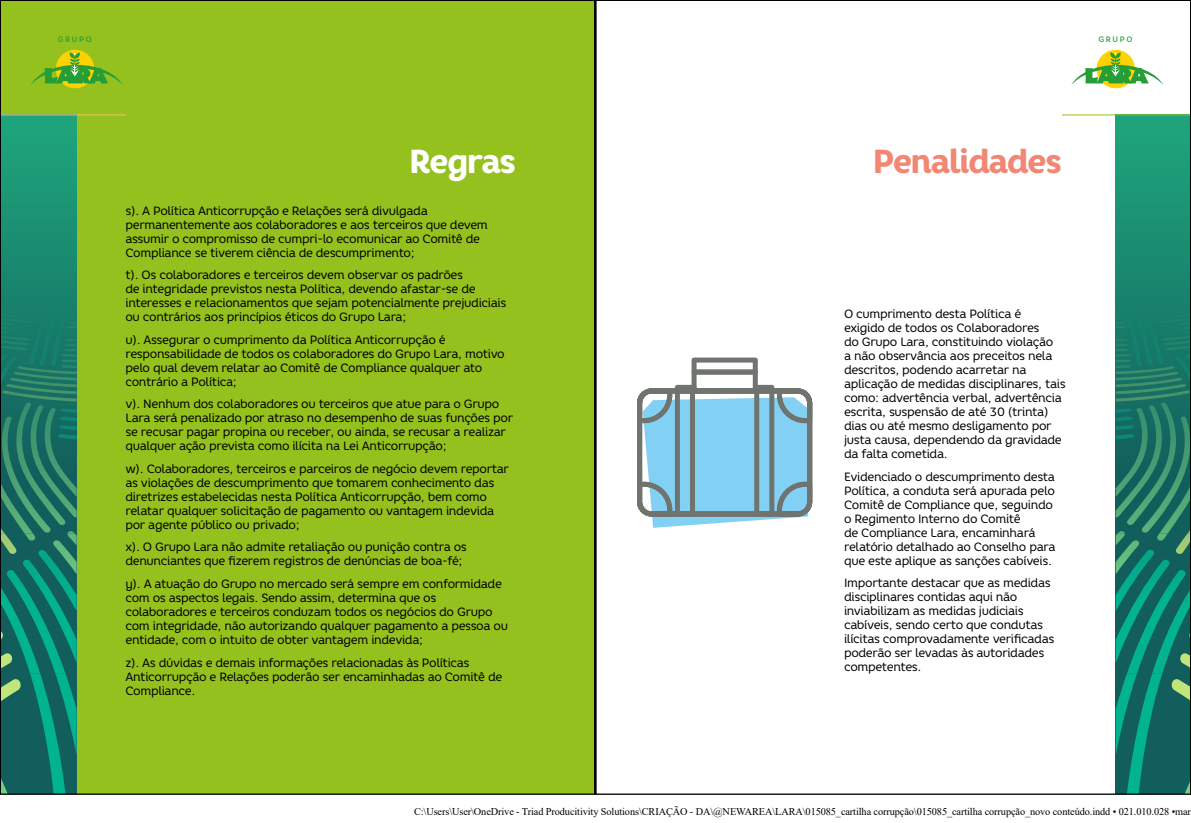
<style>
.page{position:relative;width:1191px;height:823px;background:#fff}
.page>*{position:absolute;margin:0;border:0;box-sizing:border-box;transform-origin:0 0}
.t1{font:800 33.2px "Core Rhino 75";letter-spacing:-.05em;color:#f18774}
.t2{font:800 33.2px "Core Rhino 75";letter-spacing:-.055em;color:#fff}
.t3{font:12px/14px "Core Rhino 45";letter-spacing:-.03em;color:#000}
.t4{font:10.3px "Times New Roman";letter-spacing:-.01em;color:#000}
.t5{font:500 7.9px "Core Rhino 55";letter-spacing:.2em;color:#259e38}
</style>
<div class="page">
<div style="left:2px;top:2px;width:591px;height:789px;background:#95c11f"></div>
<svg style="left:1115px;top:115px;width:76px;height:676px;background:#19866d"></svg>
<svg style="left:1180px;top:323px;width:11px;height:10px"></svg>
<img style="left:1163px;top:333px;width:28px;height:5px">
<img style="left:1163px;top:338px;width:28px;height:7px">
<img style="left:1165px;top:343px;width:26px;height:7px">
<img style="left:1175px;top:533px;width:16px;height:20px">
<img style="left:1185px;top:354px;width:6px;height:3px">
<img style="left:1175px;top:357px;width:16px;height:36px">
<img style="left:1115px;top:301px;width:48px;height:63px">
<img style="left:1115px;top:306px;width:37px;height:59px">
<img style="left:1115px;top:311px;width:26px;height:55px">
<svg style="left:1115px;top:317px;width:10px;height:11px"></svg>
<img style="left:1115px;top:366px;width:60px;height:6px">
<img style="left:1115px;top:372px;width:63px;height:5px">
<img style="left:1115px;top:377px;width:67px;height:7px">
<img style="left:1115px;top:384px;width:71px;height:17px">
<img style="left:1168px;top:390px;width:20px;height:3px">
<svg style="left:1156px;top:533px;width:11px;height:7px"></svg>
<img style="left:1141px;top:416px;width:50px;height:116px">
<img style="left:1126px;top:402px;width:51px;height:122px">
<img style="left:1115px;top:405px;width:48px;height:112px">
<img style="left:1115px;top:408px;width:34px;height:88px">
<svg style="left:1115px;top:339px;width:15px;height:17px"></svg>
<img style="left:1115px;top:359px;width:15px;height:3px">
<img style="left:1115px;top:365px;width:16px;height:3px">
<img style="left:1115px;top:408px;width:16px;height:4px">
<img style="left:1115px;top:416px;width:17px;height:5px">
<img style="left:1115px;top:425px;width:18px;height:4px">
<img style="left:1115px;top:434px;width:19px;height:5px">
<img style="left:1171px;top:678px;width:20px;height:32px">
<img style="left:1125px;top:672px;width:37px;height:119px">
<img style="left:1186px;top:580px;width:5px;height:92px">
<img style="left:1115px;top:672px;width:22px;height:83px">
<img style="left:1127px;top:569px;width:59px;height:103px">
<img style="left:1115px;top:559px;width:54px;height:103px">
<img style="left:1115px;top:549px;width:39px;height:61px">
<img style="left:1115px;top:540px;width:24px;height:34px">
<svg style="left:1115px;top:531px;width:10px;height:14px"></svg>
<img style="left:1178px;top:749px;width:13px;height:45px">
<img style="left:1156px;top:319px;width:35px;height:4px">
<img style="left:1153px;top:311px;width:38px;height:8px">
<div style="left:1096px;top:50px;width:39px;height:38px;background:#fdd200;border-radius:50%"></div>
<svg style="left:1071px;top:52px;width:92px;height:33px"></svg>
<hr style="left:1062px;top:114px;width:129px;height:1px;background:#95c11f">
<svg style="left:2px;top:115px;width:75px;height:676px;background:#19866e"></svg>
<svg style="left:2px;top:323px;width:10px;height:10px"></svg>
<img style="left:2px;top:333px;width:27px;height:7px">
<img style="left:2px;top:338px;width:26px;height:7px">
<img style="left:2px;top:343px;width:25px;height:7px">
<img style="left:2px;top:533px;width:15px;height:20px">
<img style="left:2px;top:354px;width:5px;height:3px">
<img style="left:2px;top:357px;width:15px;height:33px">
<img style="left:29px;top:301px;width:48px;height:63px">
<img style="left:40px;top:306px;width:37px;height:59px">
<img style="left:51px;top:311px;width:26px;height:55px">
<svg style="left:67px;top:317px;width:10px;height:11px"></svg>
<img style="left:17px;top:366px;width:60px;height:6px">
<img style="left:14px;top:372px;width:63px;height:5px">
<img style="left:10px;top:377px;width:67px;height:7px">
<img style="left:6px;top:384px;width:71px;height:17px">
<img style="left:2px;top:390px;width:22px;height:3px">
<svg style="left:25px;top:533px;width:11px;height:7px"></svg>
<img style="left:2px;top:416px;width:49px;height:116px">
<img style="left:15px;top:402px;width:51px;height:122px">
<img style="left:29px;top:405px;width:48px;height:112px">
<img style="left:43px;top:408px;width:34px;height:88px">
<svg style="left:62px;top:339px;width:15px;height:17px"></svg>
<img style="left:62px;top:359px;width:15px;height:3px">
<img style="left:61px;top:365px;width:16px;height:3px">
<img style="left:61px;top:408px;width:16px;height:4px">
<img style="left:60px;top:416px;width:17px;height:5px">
<img style="left:59px;top:425px;width:18px;height:4px">
<img style="left:58px;top:434px;width:19px;height:5px">
<img style="left:2px;top:678px;width:19px;height:32px">
<img style="left:30px;top:672px;width:37px;height:119px">
<img style="left:2px;top:580px;width:4px;height:92px">
<img style="left:55px;top:672px;width:22px;height:83px">
<img style="left:6px;top:569px;width:59px;height:103px">
<img style="left:22px;top:559px;width:55px;height:103px">
<img style="left:38px;top:549px;width:39px;height:61px">
<img style="left:53px;top:540px;width:24px;height:34px">
<svg style="left:67px;top:531px;width:10px;height:14px"></svg>
<img style="left:2px;top:749px;width:12px;height:42px">
<img style="left:2px;top:319px;width:34px;height:4px">
<img style="left:2px;top:311px;width:37px;height:8px">
<div style="left:56px;top:50px;width:38px;height:38px;background:#fdd200;border-radius:50%"></div>
<svg style="left:31px;top:52px;width:92px;height:33px;background:#81b824"></svg>
<hr style="left:0;top:114px;width:125px;height:1px;background:#fabc6f">
<svg style="left:637px;top:357px;width:175px;height:170px"></svg>
<p class="t5" style="left:58px;top:34px;width:35px">GRUPO</p>
<p class="t5" style="left:1098px;top:34px;width:35px">GRUPO</p>
<h1 class="t2" style="left:409px;top:139px;width:108px">Regras</h1>
<h1 class="t1" style="left:872px;top:139px;width:191px">Penalidades</h1>
<p class="t3" style="left:125px;top:203px;width:364px">s). A Política Anticorrupção e Relações será divulgada permanentemente aos colaboradores e aos terceiros que devem assumir o compromisso de cumpri-lo ecomunicar ao Comitê de Compliance se tiverem ciência de descumprimento;</p>
<p class="t3" style="left:125px;top:267px;width:382px">t). Os colaboradores e terceiros devem observar os padrões<br>de integridade previstos nesta Política, devendo afastar-se de interesses e relacionamentos que sejam potencialmente prejudiciais ou contrários aos princípios éticos do Grupo Lara;</p>
<p class="t3" style="left:125px;top:332px;width:381px">u). Assegurar o cumprimento da Política Anticorrupção é responsabilidade de todos os colaboradores do Grupo Lara, motivo pelo qual devem relatar ao Comitê de Compliance qualquer ato contrário a Política;</p>
<p class="t3" style="left:125px;top:396px;width:389px">v). Nenhum dos colaboradores ou terceiros que atue para o Grupo Lara será penalizado por atraso no desempenho de suas funções por se recusar pagar propina ou receber, ou ainda, se recusar a realizar qualquer ação prevista como ilícita na Lei Anticorrupção;</p>
<p class="t3" style="left:125px;top:461px;width:385px">w). Colaboradores, terceiros e parceiros de negócio devem reportar as violações de descumprimento que tomarem conhecimento das diretrizes estabelecidas nesta Política Anticorrupção, bem como relatar qualquer solicitação de pagamento ou vantagem indevida por agente público ou privado;</p>
<p class="t3" style="left:125px;top:539px;width:343px">x). O Grupo Lara não admite retaliação ou punição contra os denunciantes que fizerem registros de denúncias de boa-fé;</p>
<p class="t3" style="left:125px;top:576px;width:384px">y). A atuação do Grupo no mercado será sempre em conformidade com os aspectos legais. Sendo assim, determina que os colaboradores e terceiros conduzam todos os negócios do Grupo com integridade, não autorizando qualquer pagamento a pessoa ou entidade, com o intuito de obter vantagem indevida;</p>
<p class="t3" style="left:125px;top:654px;width:378px">z). As dúvidas e demais informações relacionadas às Políticas<br>Anticorrupção e Relações poderão ser encaminhadas ao Comitê de<br>Compliance.</p>
<p class="t3" style="left:844px;top:306px;width:223px">O cumprimento desta Política é<br>exigido de todos os Colaboradores<br>do Grupo Lara, constituindo violação<br>a não observância aos preceitos nela descritos, podendo acarretar na aplicação de medidas disciplinares, tais como: advertência verbal, advertência escrita, suspensão de até 30 (trinta) dias ou até mesmo desligamento por justa causa, dependendo da gravidade da falta cometida.</p>
<p class="t3" style="left:844px;top:469px;width:213px">Evidenciado o descumprimento desta Política, a conduta será apurada pelo Comitê de Compliance que, seguindo o Regimento Interno do Comitê<br>de Compliance Lara, encaminhará relatório detalhado ao Conselho para que este aplique as sanções cabíveis.</p>
<p class="t3" style="left:844px;top:575px;width:212px">Importante destacar que as medidas disciplinares contidas aqui não inviabilizam as medidas judiciais cabíveis, sendo certo que condutas ilícitas comprovadamente verificadas poderão ser levadas às autoridades competentes.</p>
<p class="t4" style="left:414px;top:804px;width:778px">C:\Users\User\OneDrive - Triad Producitivity Solutions\CRIAÇÃO - DA\@NEWAREA\LARA\015085_cartilha corrupção\015085_cartilha corrupção_novo conteúdo.indd • 021.010.028 •mar</p>
</div>
